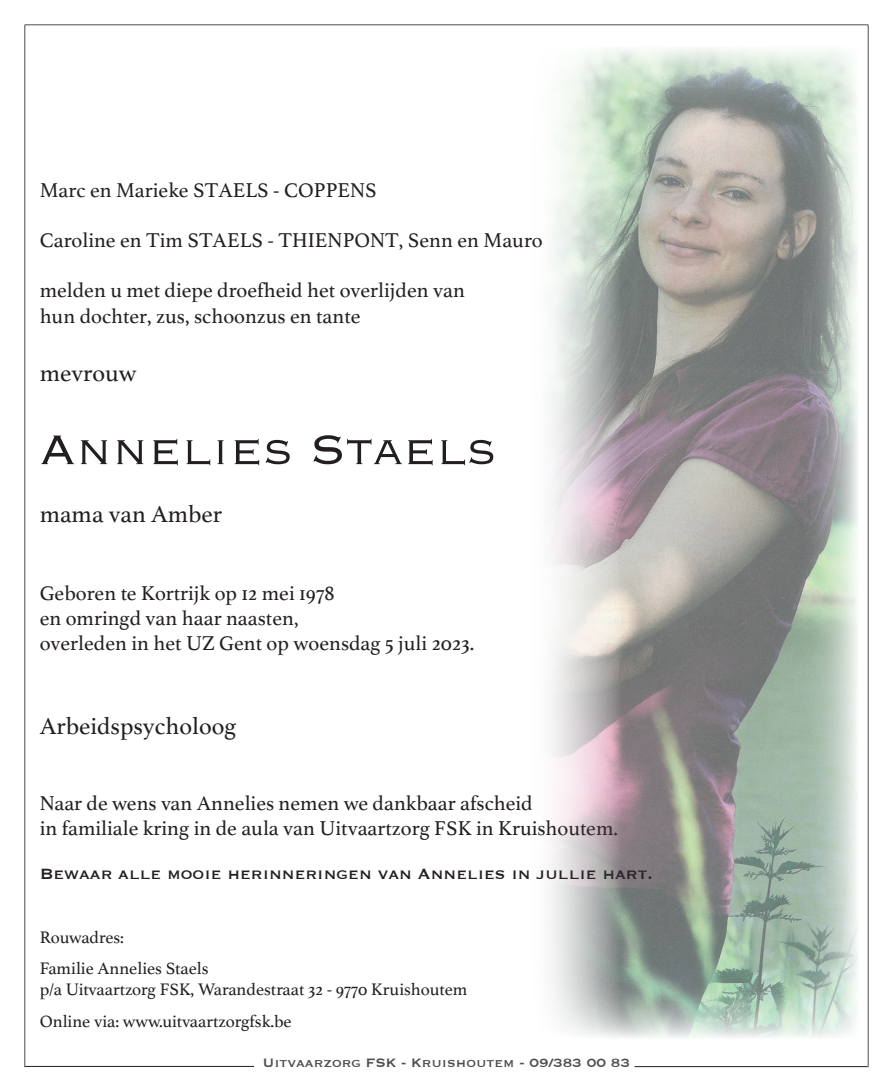
<style>
.page{position:relative;width:893px;height:1092px;background:#fff}
.page>*{position:absolute;margin:0;border:0;box-sizing:border-box;transform-origin:0 0}
.t1{font:300 54.25px "Copperplate";color:#231f20}
.t2{font:24.5px "Athelas";color:#231f20}
.t3{font:21px/25.2px "Athelas";color:#231f20}
.t4{font:19.25px "Copperplate";color:#231f20}
.t5{font:17.5px/31.5px "Athelas";color:#231f20}
.t6{font:15.75px "Copperplate";color:#4b4c4d}
</style>
<div class="page">
<hr style="left:25px;top:1065px;width:229px;height:1px;background:#231f20">
<hr style="left:634px;top:1066px;width:234px;height:1px;background:#231f20">
<hr style="left:25px;top:24px;width:843px;height:1px;background:#4b4c4d">
<hr style="left:24px;top:25px;width:1px;height:1042px;background:#4b4c4d">
<hr style="left:868px;top:25px;width:1px;height:1042px;background:#4b4c4d">
<img style="left:550px;top:49px;width:308px;height:989px">
<p class="t3" style="left:40px;top:176px;width:339px">Marc en Marieke STAELS - COPPENS</p>
<p class="t3" style="left:40px;top:227px;width:505px">Caroline en Tim STAELS - THIENPONT, Senn en Mauro</p>
<p class="t3" style="left:40px;top:277px;width:427px">melden u met diepe droefheid het overlijden van hun dochter, zus, schoonzus en tante</p>
<p class="t2" style="left:40px;top:354px;width:98px">mevrouw</p>
<h1 class="t1" style="left:40px;top:414px;width:458px">Annelies Staels</h1>
<p class="t2" style="left:40px;top:494px;width:184px">mama van Amber</p>
<p class="t3" style="left:40px;top:580px;width:436px">Geboren te Kortrijk op 12 mei 1978<br>en omringd van haar naasten,<br>overleden in het UZ Gent op woensdag 5 juli 2023.</p>
<p class="t2" style="left:40px;top:707px;width:198px">Arbeidspsycholoog</p>
<p class="t3" style="left:40px;top:790px;width:580px">Naar de wens van Annelies nemen we dankbaar afscheid<br>in familiale kring in de aula van Uitvaartzorg FSK in Kruishoutem.</p>
<p class="t4" style="left:40px;top:861px;width:615px">Bewaar alle mooie herinneringen van Annelies in jullie hart.</p>
<p class="t5" style="left:40px;top:920px;width:170px">Rouwadres:<br>Familie Annelies Staels</p>
<p class="t5" style="left:40px;top:972px;width:429px">p/a Uitvaartzorg FSK, Warandestraat 32 - 9770 Kruishoutem<br>Online via: www.uitvaartzorgfsk.be</p>
<p class="t6" style="left:263px;top:1052px;width:369px">Uitvaarzorg FSK - Kruishoutem - 09/383 00 83</p>
</div>
